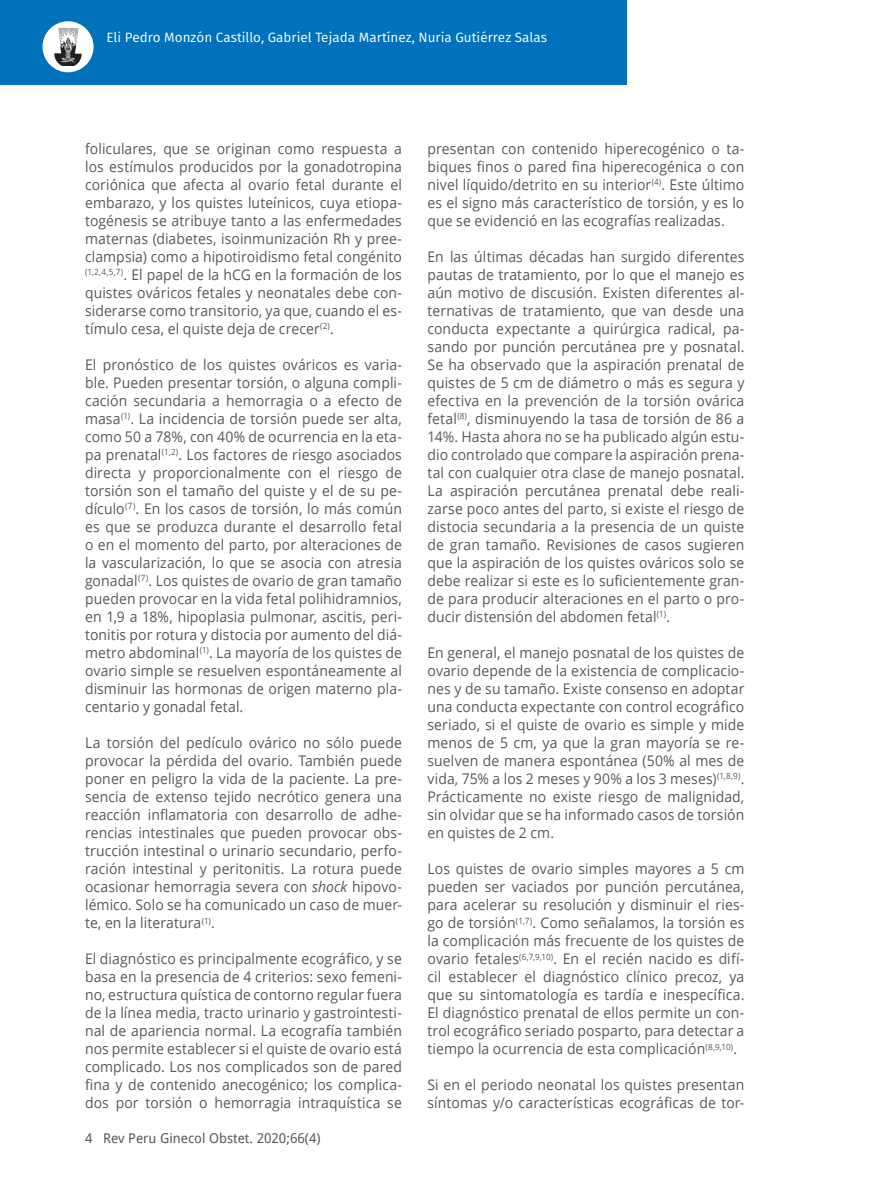
<style>
.page{position:relative;width:872px;height:1191px;background:#fff}
.page>*{position:absolute;margin:0;border:0;box-sizing:border-box;transform-origin:0 0}
.t1{font:14.7px/18px "Open Sans";letter-spacing:.005em;color:#57585a;text-align:justify;scale:.95 1}
.t2{font:13.5px "Fira Sans";color:#fff}
.t3{font:13.5px "Droid Sans";color:#57585a}
.s1{font-style:italic}
</style>
<div class="page">
<div style="left:0;top:0;width:626px;height:85px;background:#0072bc"></div>
<div style="left:43px;top:21px;width:51px;height:51px;background:#fff;border-radius:50%"></div>
<svg style="left:54px;top:28px;width:28px;height:38px"></svg>
<p class="t2" style="left:106px;top:28px;width:442px">Eli Pedro Monzón Castillo, Gabriel Tejada Martínez, Nuria Gutiérrez Salas</p>
<p class="t1" style="left:85px;top:139px;width:335px">foliculares, que se originan como respuesta a los estímulos producidos por la gonadotropina coriónica que afecta al ovario fetal durante el embarazo, y los quistes luteínicos, cuya etiopa&shy;togénesis se atribuye tanto a las enfermedades maternas (diabetes, isoinmunización Rh y pree&shy;clampsia) como a hipotiroidismo fetal congénito <sup>(1,2,4,5,7)</sup>. El papel de la hCG en la formación de los quistes ováricos fetales y neonatales debe con&shy;siderarse como transitorio, ya que, cuando el es&shy;tímulo cesa, el quiste deja de crecer<sup>(2)</sup>.</p>
<p class="t1" style="left:85px;top:355px;width:335px">El pronóstico de los quistes ováricos es varia&shy;ble. Pueden presentar torsión, o alguna compli&shy;cación secundaria a hemorragia o a efecto de masa<sup>(1)</sup>. La incidencia de torsión puede ser alta, como 50 a 78%, con 40% de ocurrencia en la eta&shy;pa prenatal<sup>(1,2)</sup>. Los factores de riesgo asociados directa y proporcionalmente con el riesgo de torsión son el tamaño del quiste y el de su pe&shy;dículo<sup>(7)</sup>. En los casos de torsión, lo más común es que se produzca durante el desarrollo fetal o en el momento del parto, por alteraciones de la vascularización, lo que se asocia con atresia gonadal<sup>(7)</sup>. Los quistes de ovario de gran tamaño pueden provocar en la vida fetal polihidramnios, en 1,9 a 18%, hipoplasia pulmonar, ascitis, peri&shy;tonitis por rotura y distocia por aumento del diá&shy;metro abdominal<sup>(1)</sup>. La mayoría de los quistes de ovario simple se resuelven espontáneamente al disminuir las hormonas de origen materno pla&shy;centario y gonadal fetal.</p>
<p class="t1" style="left:85px;top:733px;width:335px">La torsión del pedículo ovárico no sólo puede provocar la pérdida del ovario. También puede poner en peligro la vida de la paciente. La pre&shy;sencia de extenso tejido necrótico genera una reacción inflamatoria con desarrollo de adhe&shy;rencias intestinales que pueden provocar obs&shy;trucción intestinal o urinario secundario, perfo&shy;ración intestinal y peritonitis. La rotura puede ocasionar hemorragia severa con <span class="s1">shock</span> hipovo&shy;lémico. Solo se ha comunicado un caso de muer&shy;te, en la literatura<sup>(1)</sup>.</p>
<p class="t1" style="left:85px;top:949px;width:335px">El diagnóstico es principalmente ecográfico, y se basa en la presencia de 4 criterios: sexo femeni&shy;no, estructura quística de contorno regular fuera de la línea media, tracto urinario y gastrointesti&shy;nal de apariencia normal. La ecografía también nos permite establecer si el quiste de ovario está complicado. Los nos complicados son de pared fina y de contenido anecogénico; los complica&shy;dos por torsión o hemorragia intraquística se</p>
<p class="t3" style="left:85px;top:1128px;width:237px">4 Rev Peru Ginecol Obstet. 2020;66(4)</p>
<p class="t1" style="left:427px;top:139px;width:335px">presentan con contenido hiperecogénico o ta&shy;biques finos o pared fina hiperecogénica o con nivel líquido/detrito en su interior<sup>(4)</sup>. Este último es el signo más característico de torsión, y es lo que se evidenció en las ecografías realizadas.</p>
<p class="t1" style="left:427px;top:247px;width:335px">En las últimas décadas han surgido diferentes pautas de tratamiento, por lo que el manejo es aún motivo de discusión. Existen diferentes al&shy;ternativas de tratamiento, que van desde una conducta expectante a quirúrgica radical, pa&shy;sando por punción percutánea pre y posnatal.<br>Se ha observado que la aspiración prenatal de quistes de 5 cm de diámetro o más es segura y efectiva en la prevención de la torsión ovárica fetal<sup>(8)</sup>, disminuyendo la tasa de torsión de 86 a 14%. Hasta ahora no se ha publicado algún estu&shy;dio controlado que compare la aspiración prena&shy;tal con cualquier otra clase de manejo posnatal.<br>La aspiración percutánea prenatal debe reali&shy;zarse poco antes del parto, si existe el riesgo de distocia secundaria a la presencia de un quiste de gran tamaño. Revisiones de casos sugieren que la aspiración de los quistes ováricos solo se debe realizar si este es lo suficientemente gran&shy;de para producir alteraciones en el parto o pro&shy;ducir distensión del abdomen fetal<sup>(1)</sup>.</p>
<p class="t1" style="left:427px;top:643px;width:335px">En general, el manejo posnatal de los quistes de ovario depende de la existencia de complicacio&shy;nes y de su tamaño. Existe consenso en adoptar una conducta expectante con control ecográfico seriado, si el quiste de ovario es simple y mide menos de 5 cm, ya que la gran mayoría se re&shy;suelven de manera espontánea (50% al mes de vida, 75% a los 2 meses y 90% a los 3 meses)<sup>(1,8,9)</sup>.<br>Prácticamente no existe riesgo de malignidad, sin olvidar que se ha informado casos de torsión en quistes de 2 cm.</p>
<p class="t1" style="left:427px;top:859px;width:335px">Los quistes de ovario simples mayores a 5 cm pueden ser vaciados por punción percutánea, para acelerar su resolución y disminuir el ries&shy;go de torsión<sup>(1,7)</sup>. Como señalamos, la torsión es la complicación más frecuente de los quistes de ovario fetales<sup>(6,7,9,10)</sup>. En el recién nacido es difí&shy;cil establecer el diagnóstico clínico precoz, ya que su sintomatología es tardía e inespecífica.<br>El diagnóstico prenatal de ellos permite un con&shy;trol ecográfico seriado posparto, para detectar a tiempo la ocurrencia de esta complicación<sup>(8,9,10)</sup>.</p>
<p class="t1" style="left:427px;top:1075px;width:335px">Si en el periodo neonatal los quistes presentan síntomas y/o características ecográficas de tor-</p>
</div>
